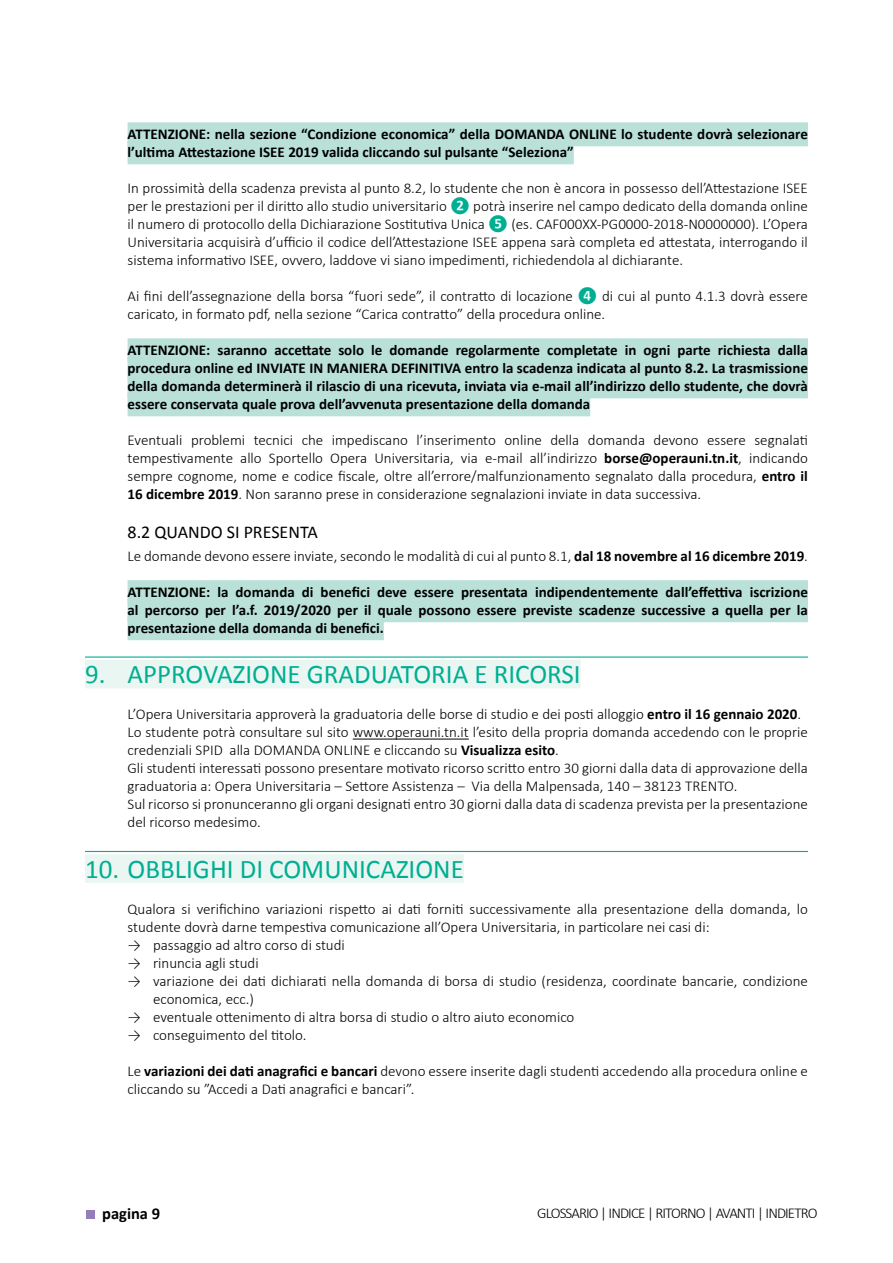
<style>
.page{position:relative;width:893px;height:1263px;background:#fff}
.page>*{position:absolute;margin:0;border:0;box-sizing:border-box;transform-origin:0 0}
.TITOLETTO{font:27px "Calibri";color:#00ae92}
.SOTTOTITOLETTO{font:18px "Calibri";color:#000}
.t1{font:700 16.5px "Calibri";color:#000}
.Paragrafo_base{font:300 15px/18px "Calibri";color:#000}
.ATTENZIONE{font:700 15px/18px "Calibri";color:#000;text-align:justify}
.Paragrafo_base-2{font:300 15px "Calibri";letter-spacing:-.06em;color:#000}
.s1{font-weight:700;color:#00ae92}
.s2{font-weight:700}
</style>
<div class="page">
<div style="left:86px;top:1210px;width:9px;height:9px;background:#937dba"></div>
<div style="left:128px;top:122px;width:680px;height:24px;background:#b9e1d8"></div>
<div style="left:128px;top:140px;width:446px;height:24px;background:#b9e1d8"></div>
<div style="left:128px;top:338px;width:680px;height:24px;background:#b9e1d8"></div>
<div style="left:128px;top:356px;width:680px;height:24px;background:#b9e1d8"></div>
<div style="left:128px;top:374px;width:680px;height:24px;background:#b9e1d8"></div>
<div style="left:128px;top:392px;width:462px;height:24px;background:#b9e1d8"></div>
<div style="left:128px;top:580px;width:680px;height:24px;background:#b9e1d8"></div>
<div style="left:128px;top:598px;width:680px;height:24px;background:#b9e1d8"></div>
<div style="left:128px;top:616px;width:256px;height:24px;background:#b9e1d8"></div>
<hr style="left:85px;top:656px;width:723px;height:2px;background:#00ae92">
<div style="left:85px;top:660px;width:496px;height:28px;background:#eaf6f2"></div>
<hr style="left:353px;top:739px;width:116px;height:1px;background:#000">
<hr style="left:85px;top:851px;width:723px;height:1px;background:#00ae92">
<div style="left:85px;top:854px;width:379px;height:29px;background:#eaf6f2"></div>
<p class="ATTENZIONE" style="left:128px;top:125px;width:682px">ATTENZIONE: nella sezione “Condizione economica” della DOMANDA ONLINE lo studente dovrà selezionare l’ultima Attestazione ISEE 2019 valida cliccando sul pulsante “Seleziona”</p>
<p class="Paragrafo_base" style="left:128px;top:179px;width:682px;text-align:justify">In prossimità della scadenza prevista al punto 8.2, lo studente che non è ancora in possesso dell’Attestazione ISEE per le prestazioni per il diritto allo studio universitario <span class="s1">❷</span> potrà inserire nel campo dedicato della domanda online il numero di protocollo della Dichiarazione Sostitutiva Unica <span class="s1">❺</span> (es. CAF000XX-PG0000-2018-N0000000). L’Opera Universitaria acquisirà d’ufficio il codice dell’Attestazione ISEE appena sarà completa ed attestata, interrogando il sistema informativo ISEE, ovvero, laddove vi siano impedimenti, richiedendola al dichiarante.</p>
<p class="Paragrafo_base" style="left:128px;top:287px;width:682px">Ai fini dell’assegnazione della borsa “fuori sede”, il contratto di locazione <span class="s1">❹</span> di cui al punto 4.1.3 dovrà essere caricato, in formato pdf, nella sezione “Carica contratto” della procedura online.</p>
<p class="ATTENZIONE" style="left:128px;top:341px;width:682px">ATTENZIONE: saranno accettate solo le domande regolarmente completate in ogni parte richiesta dalla procedura online ed INVIATE IN MANIERA DEFINITIVA entro la scadenza indicata al punto 8.2. La trasmissione della domanda determinerà il rilascio di una ricevuta, inviata via e-mail all’indirizzo dello studente, che dovrà essere conservata quale prova dell’avvenuta presentazione della domanda</p>
<p class="Paragrafo_base" style="left:128px;top:431px;width:682px;text-align:justify">Eventuali problemi tecnici che impediscano l’inserimento online della domanda devono essere segnalati tempestivamente allo Sportello Opera Universitaria, via e-mail all’indirizzo <span class="s2">borse@operauni.tn.it</span>, indicando sempre cognome, nome e codice fiscale, oltre all’errore/malfunzionamento segnalato dalla procedura, <span class="s2">entro il 16 dicembre 2019</span>. Non saranno prese in considerazione segnalazioni inviate in data successiva.</p>
<p class="SOTTOTITOLETTO" style="left:128px;top:521px;width:192px">8.2 QUANDO SI PRESENTA</p>
<p class="Paragrafo_base" style="left:128px;top:547px;width:682px">Le domande devono essere inviate, secondo le modalità di cui al punto 8.1, <span class="s2">dal 18 novembre al 16 dicembre 2019</span>.</p>
<p class="ATTENZIONE" style="left:128px;top:583px;width:682px">ATTENZIONE: la domanda di benefici deve essere presentata indipendentemente dall’effettiva iscrizione al percorso per l’a.f. 2019/2020 per il quale possono essere previste scadenze successive a quella per la presentazione della domanda di benefici.</p>
<p class="TITOLETTO" style="left:85px;top:657px;width:497px">9. APPROVAZIONE GRADUATORIA E RICORSI</p>
<p class="Paragrafo_base" style="left:128px;top:705px;width:675px">L’Opera Universitaria approverà la graduatoria delle borse di studio e dei posti alloggio <span class="s2">entro il 16 gennaio 2020</span>.</p>
<p class="Paragrafo_base" style="left:128px;top:723px;width:682px">Lo studente potrà consultare sul sito www.operauni.tn.it l’esito della propria domanda accedendo con le proprie credenziali SPID alla DOMANDA ONLINE e cliccando su <span class="s2">Visualizza esito</span>.</p>
<p class="Paragrafo_base" style="left:128px;top:759px;width:682px">Gli studenti interessati possono presentare motivato ricorso scritto entro 30 giorni dalla data di approvazione della graduatoria a: Opera Universitaria – Settore Assistenza – Via della Malpensada, 140 – 38123 TRENTO.</p>
<p class="Paragrafo_base" style="left:128px;top:795px;width:682px">Sul ricorso si pronunceranno gli organi designati entro 30 giorni dalla data di scadenza prevista per la presentazione del ricorso medesimo.</p>
<p class="TITOLETTO" style="left:85px;top:851px;width:380px">10. OBBLIGHI DI COMUNICAZIONE</p>
<p class="Paragrafo_base" style="left:128px;top:899px;width:682px">Qualora si verifichino variazioni rispetto ai dati forniti successivamente alla presentazione della domanda, lo studente dovrà darne tempestiva comunicazione all’Opera Universitaria, in particolare nei casi di:</p>
<p class="Paragrafo_base" style="left:128px;top:935px;width:219px">→ passaggio ad altro corso di studi</p>
<p class="Paragrafo_base" style="left:128px;top:953px;width:133px">→ rinuncia agli studi</p>
<p class="Paragrafo_base" style="left:153px;top:971px;width:656px;text-indent:-26px">→ variazione dei dati dichiarati nella domanda di borsa di studio (residenza, coordinate bancarie, condizione economica, ecc.)</p>
<p class="Paragrafo_base" style="left:128px;top:1007px;width:448px">→ eventuale ottenimento di altra borsa di studio o altro aiuto economico</p>
<p class="Paragrafo_base" style="left:128px;top:1025px;width:181px">→ conseguimento del titolo.</p>
<p class="Paragrafo_base" style="left:128px;top:1061px;width:682px">Le <span class="s2">variazioni dei dati anagrafici e bancari</span> devono essere inserite dagli studenti accedendo alla procedura online e cliccando su ”Accedi a Dati anagrafici e bancari”.</p>
<p class="t1" style="left:102px;top:1203px;width:59px">pagina 9</p>
<p class="Paragrafo_base-2" style="left:537px;top:1203px;width:282px">GLOSSARIO | INDICE | RITORNO | AVANTI | INDIETRO</p>
</div>
